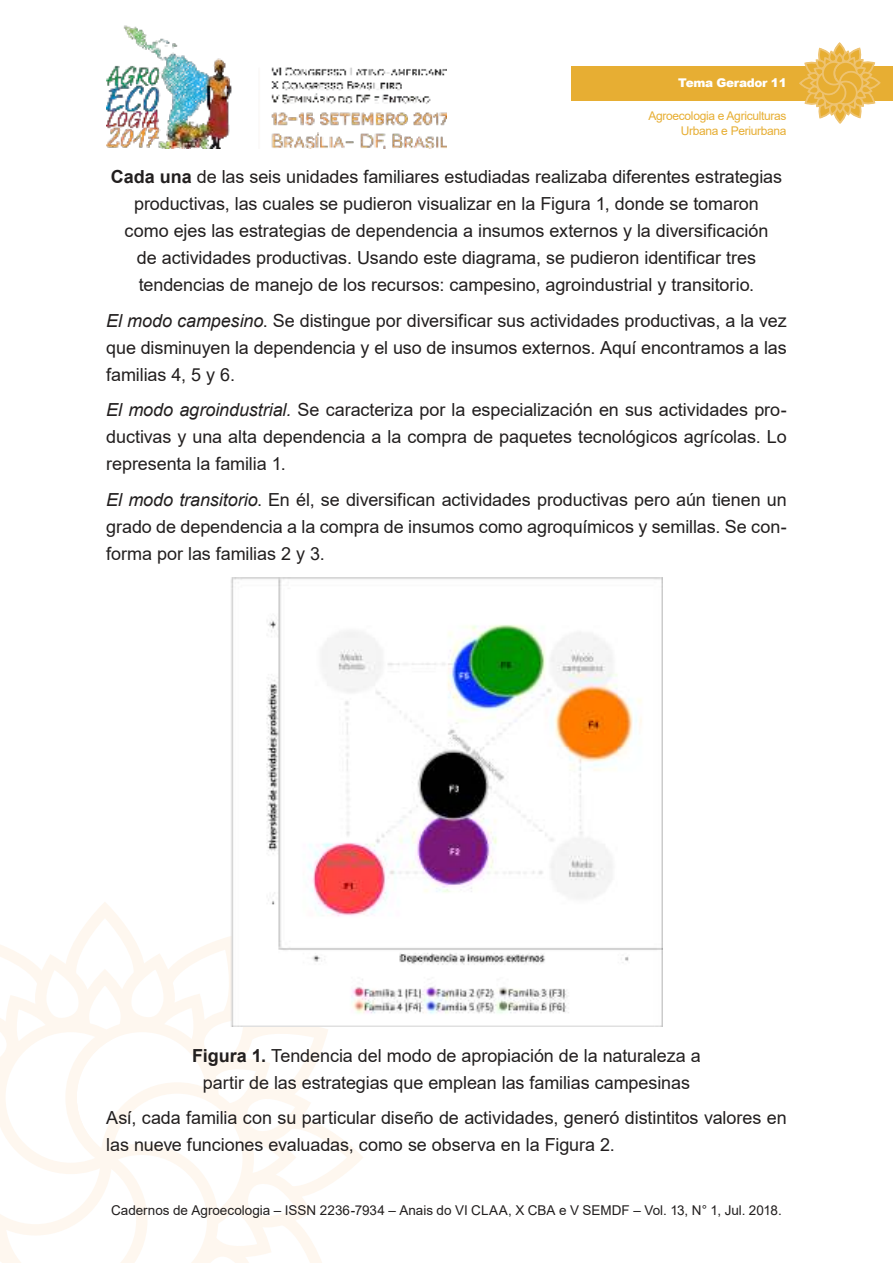
<style>
.page{position:relative;width:893px;height:1263px;background:#fff}
.page>*{position:absolute;margin:0;border:0;box-sizing:border-box;transform-origin:0 0}
.t1{font:18px/27px "Arial";letter-spacing:-.005em;color:#221f1f;text-align:justify}
.t2{font:13.5px "Arial";color:#221f1f}
.t3{font:12px/14.4px "Arial";letter-spacing:-.025em;color:#e7ae33;text-align:right}
.t4{font:900 12px "Arial";letter-spacing:-.025em;color:#fff}
.s1{font-weight:700}
.s2{font-style:italic}
</style>
<div class="page">
<img style="left:106px;top:25px;width:340px;height:124px">
<svg style="left:0;top:910px;width:367px;height:353px"></svg>
<div style="left:571px;top:66px;width:322px;height:34px;background:#e7ae33"></div>
<svg style="left:798px;top:43px;width:83px;height:81px"></svg>
<img style="left:230px;top:577px;width:432px;height:449px">
<p class="t4" style="left:678px;top:76px;width:110px">Tema Gerador 11</p>
<p class="t3" style="left:648px;top:110px;width:140px">Agroecologia e Agriculturas<br>Urbana e Periurbana</p>
<p class="t1" style="left:111px;top:165px;width:673px;text-align:center"><span class="s1">Cada una</span> de las seis unidades familiares estudiadas realizaba diferentes estrategias productivas, las cuales se pudieron visualizar en la Figura 1, donde se tomaron como ejes las estrategias de dependencia a insumos externos y la diversificación<br>de actividades productivas. Usando este diagrama, se pudieron identificar tres tendencias de manejo de los recursos: campesino, agroindustrial y transitorio.</p>
<p class="t1" style="left:106px;top:309px;width:682px"><span class="s2">El modo campesino</span>. Se distingue por diversificar sus actividades productivas, a la vez que disminuyen la dependencia y el uso de insumos externos. Aquí encontramos a las familias 4, 5 y 6.</p>
<p class="t1" style="left:106px;top:398px;width:682px"><span class="s2">El modo agroindustrial.</span> Se caracteriza por la especialización en sus actividades pro&shy;ductivas y una alta dependencia a la compra de paquetes tecnológicos agrícolas. Lo representa la familia 1.</p>
<p class="t1" style="left:106px;top:488px;width:682px"><span class="s2">El modo transitorio</span>. En él, se diversifican actividades productivas pero aún tienen un grado de dependencia a la compra de insumos como agroquímicos y semillas. Se con&shy;forma por las familias 2 y 3.</p>
<p class="t1" style="left:192px;top:1044px;width:510px;text-align:center"><span class="s1">Figura 1.</span> Tendencia del modo de apropiación de la naturaleza a partir de las estrategias que emplean las familias campesinas</p>
<p class="t1" style="left:106px;top:1106px;width:682px">Así, cada familia con su particular diseño de actividades, generó distintitos valores en las nueve funciones evaluadas, como se observa en la Figura 2.</p>
<p class="t2" style="left:111px;top:1205px;width:672px">Cadernos de Agroecologia – ISSN 2236-7934 – Anais do VI CLAA, X CBA e V SEMDF – Vol. 13, N° 1, Jul. 2018.</p>
</div>
